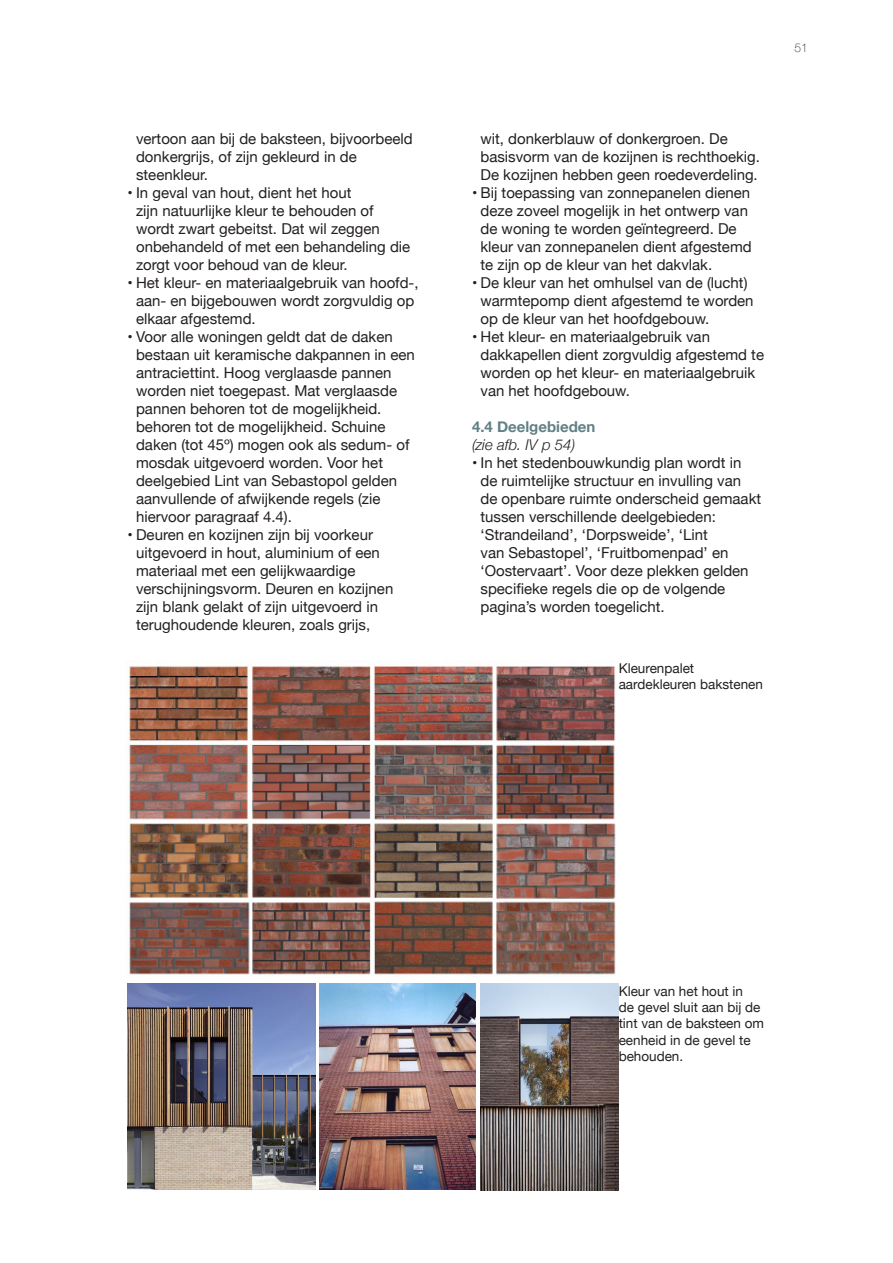
<style>
.page{position:relative;width:893px;height:1263px;background:#fff}
.page>*{position:absolute;margin:0;border:0;box-sizing:border-box;transform-origin:0 0}
.t1{font:15px/18px "Helvetica Neue";color:#231f20}
.t2{font:700 15px "Helvetica Neue";color:#618186}
.t3{font:italic 300 15px "Helvetica Neue";color:#231f20}
.BROOD_KOPPEN{font:13.5px/16.2px "Helvetica Neue";color:#231f20}
.t4{font:100 12px "Helvetica Neue";color:#231f20}
</style>
<div class="page">
<img style="left:126px;top:666px;width:490px;height:310px">
<img style="left:128px;top:983px;width:187px;height:206px">
<img style="left:320px;top:983px;width:156px;height:206px">
<img style="left:480px;top:983px;width:139px;height:207px">
<p class="t1" style="left:136px;top:131px;width:278px">vertoon aan bij de baksteen, bijvoorbeeld donkergrijs, of zijn gekleurd in de steenkleur.</p>
<p class="t1" style="left:136px;top:185px;width:276px;text-indent:-9px">• In geval van hout, dient het hout<br>zijn natuurlijke kleur te behouden of wordt zwart gebeitst. Dat wil zeggen onbehandeld of met een behandeling die zorgt voor behoud van de kleur.</p>
<p class="t1" style="left:136px;top:275px;width:284px;text-indent:-9px">• Het kleur- en materiaalgebruik van hoofd-, aan- en bijgebouwen wordt zorgvuldig op elkaar afgestemd.</p>
<p class="t1" style="left:136px;top:329px;width:280px;text-indent:-9px">• Voor alle woningen geldt dat de daken bestaan uit keramische dakpannen in een antraciettint. Hoog verglaasde pannen worden niet toegepast. Mat verglaasde pannen behoren tot de mogelijkheid. behoren tot de mogelijkheid. Schuine daken (tot 45º) mogen ook als sedum- of mosdak uitgevoerd worden. Voor het deelgebied Lint van Sebastopol gelden aanvullende of afwijkende regels (zie hiervoor paragraaf 4.4).</p>
<p class="t1" style="left:136px;top:527px;width:259px;text-indent:-9px">• Deuren en kozijnen zijn bij voorkeur uitgevoerd in hout, aluminium of een materiaal met een gelijkwaardige verschijningsvorm. Deuren en kozijnen zijn blank gelakt of zijn uitgevoerd in terughoudende kleuren, zoals grijs,</p>
<p class="t4" style="left:795px;top:39px;width:15px">51</p>
<p class="t1" style="left:480px;top:131px;width:281px">wit, donkerblauw of donkergroen. De basisvorm van de kozijnen is rechthoekig.<br>De kozijnen hebben geen roedeverdeling.</p>
<p class="t1" style="left:480px;top:185px;width:273px;text-indent:-9px">• Bij toepassing van zonnepanelen dienen deze zoveel mogelijk in het ontwerp van de woning te worden geïntegreerd. De kleur van zonnepanelen dient afgestemd te zijn op de kleur van het dakvlak.</p>
<p class="t1" style="left:480px;top:275px;width:275px;text-indent:-9px">• De kleur van het omhulsel van de (lucht) warmtepomp dient afgestemd te worden op de kleur van het hoofdgebouw.</p>
<p class="t1" style="left:480px;top:329px;width:285px;text-indent:-9px">• Het kleur- en materiaalgebruik van dakkapellen dient zorgvuldig afgestemd te worden op het kleur- en materiaalgebruik van het hoofdgebouw.</p>
<p class="t2" style="left:472px;top:415px;width:125px">4.4 Deelgebieden</p>
<p class="t3" style="left:472px;top:433px;width:105px">(zie afb. IV p 54)</p>
<p class="t1" style="left:480px;top:455px;width:282px;text-indent:-9px">• In het stedenbouwkundig plan wordt in de ruimtelijke structuur en invulling van de openbare ruimte onderscheid gemaakt tussen verschillende deelgebieden: ‘Strandeiland’, ‘Dorpsweide’, ‘Lint<br>van Sebastopel’, ‘Fruitbomenpad’ en ‘Oostervaart’. Voor deze plekken gelden specifieke regels die op de volgende pagina’s worden toegelicht.</p>
<p class="BROOD_KOPPEN" style="left:619px;top:661px;width:146px">Kleurenpalet aardekleuren bakstenen</p>
<p class="BROOD_KOPPEN" style="left:619px;top:984px;width:147px">Kleur van het hout in<br>de gevel sluit aan bij de tint van de baksteen om eenheid in de gevel te behouden.</p>
</div>
